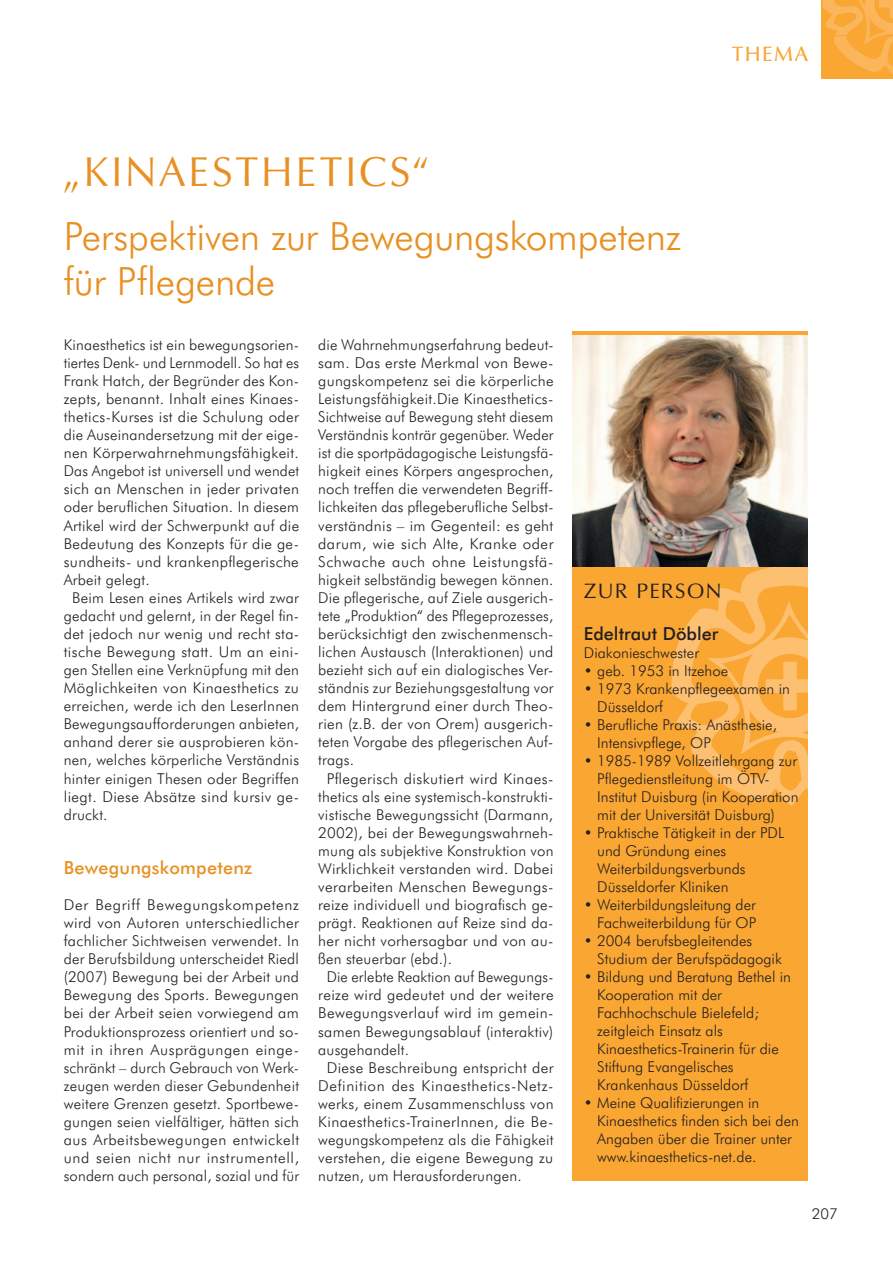
<style>
.page{position:relative;width:893px;height:1263px;background:#fff}
.page>*{position:absolute;margin:0;border:0;box-sizing:border-box;transform-origin:0 0}
.t1{font:42px "Zapf Humanist 601 BT";letter-spacing:.07em;color:#e89022}
.t2{font:300 39px/45px "Futura BT";letter-spacing:-.01em;color:#e89022}
.t3{font:21px "Zapf Humanist 601 BT";letter-spacing:.07em;color:#231f20}
.t4{font:600 21px "Zapf Humanist 601 BT";letter-spacing:.07em;color:#faa633}
.t5{font:500 18px "Futura BT";letter-spacing:.015em;color:#e89022}
.t6{font:500 18px "Futura BT";color:#231f20}
.t7{font:300 15px/18px "Futura BT";letter-spacing:.015em;color:#231f20}
.t8{font:300 15px "Futura BT";letter-spacing:.04em;color:#231f20}
.t9{font:300 15px "Futura BT";letter-spacing:.035em;color:#231f20}
</style>
<div class="page">
<div style="left:821px;top:0;width:72px;height:79px;background:#faa633"></div>
<svg style="left:822px;top:0;width:71px;height:74px"></svg>
<div style="left:573px;top:332px;width:235px;height:849px;background:#faa633"></div>
<svg style="left:671px;top:567px;width:137px;height:239px"></svg>
<img style="left:573px;top:335px;width:235px;height:232px">
<h3 class="t4" style="left:732px;top:40px;width:77px">THEMA</h3>
<h1 class="t1" style="left:63px;top:145px;width:368px">„KINAESTHETICS“</h1>
<h2 class="t2" style="left:64px;top:213px;width:619px">Perspektiven zur Bewegungskompetenz für Pflegende</h2>
<p class="t7" style="left:64px;top:335px;width:237px">Kinaesthetics ist ein bewegungsorien-</p>
<p class="t7" style="left:64px;top:353px;width:237px">tiertes Denk- und Lernmodell. So hat es</p>
<p class="t7" style="left:64px;top:371px;width:237px">Frank Hatch, der Begründer des Kon-</p>
<p class="t7" style="left:64px;top:389px;width:237px">zepts, benannt. Inhalt eines Kinaes-</p>
<p class="t7" style="left:64px;top:408px;width:237px">thetics-Kurses ist die Schulung oder</p>
<p class="t7" style="left:64px;top:426px;width:237px">die Auseinandersetzung mit der eige-</p>
<p class="t7" style="left:64px;top:444px;width:237px">nen Körperwahrnehmungsfähigkeit.</p>
<p class="t7" style="left:64px;top:462px;width:237px">Das Angebot ist universell und wendet</p>
<p class="t7" style="left:64px;top:480px;width:237px">sich an Menschen in jeder privaten</p>
<p class="t7" style="left:64px;top:498px;width:237px">oder beruflichen Situation. In diesem</p>
<p class="t7" style="left:64px;top:516px;width:237px">Artikel wird der Schwerpunkt auf die</p>
<p class="t7" style="left:64px;top:534px;width:237px">Bedeutung des Konzepts für die ge-</p>
<p class="t7" style="left:64px;top:552px;width:237px">sundheits- und krankenpflegerische</p>
<p class="t7" style="left:64px;top:570px;width:87px">Arbeit gelegt.</p>
<p class="t7" style="left:72px;top:588px;width:228px">Beim Lesen eines Artikels wird zwar</p>
<p class="t7" style="left:64px;top:606px;width:237px">gedacht und gelernt, in der Regel fin-</p>
<p class="t7" style="left:64px;top:624px;width:237px">det jedoch nur wenig und recht sta-</p>
<p class="t7" style="left:64px;top:642px;width:237px">tische Bewegung statt. Um an eini-</p>
<p class="t7" style="left:64px;top:661px;width:237px">gen Stellen eine Verknüpfung mit den</p>
<p class="t7" style="left:64px;top:679px;width:237px">Möglichkeiten von Kinaesthetics zu</p>
<p class="t7" style="left:64px;top:697px;width:237px">erreichen, werde ich den LeserInnen</p>
<p class="t7" style="left:64px;top:715px;width:237px">Bewegungsaufforderungen anbieten,</p>
<p class="t7" style="left:64px;top:733px;width:237px">anhand derer sie ausprobieren kön-</p>
<p class="t7" style="left:64px;top:751px;width:237px">nen, welches körperliche Verständnis</p>
<p class="t7" style="left:64px;top:769px;width:237px">hinter einigen Thesen oder Begriffen</p>
<p class="t7" style="left:64px;top:787px;width:237px">liegt. Diese Absätze sind kursiv ge-</p>
<p class="t7" style="left:64px;top:805px;width:45px">druckt.</p>
<p class="t7" style="left:318px;top:335px;width:237px">die Wahrnehmungserfahrung bedeut-</p>
<p class="t7" style="left:318px;top:353px;width:237px">sam. Das erste Merkmal von Bewe-</p>
<p class="t7" style="left:318px;top:371px;width:237px">gungskompetenz sei die körperliche</p>
<p class="t7" style="left:318px;top:389px;width:237px">Leistungsfähigkeit.Die Kinaesthetics-</p>
<p class="t7" style="left:318px;top:408px;width:237px">Sichtweise auf Bewegung steht diesem</p>
<p class="t7" style="left:318px;top:426px;width:237px">Verständnis konträr gegenüber. Weder</p>
<p class="t7" style="left:318px;top:444px;width:237px">ist die sportpädagogische Leistungsfä-</p>
<p class="t7" style="left:318px;top:462px;width:237px">higkeit eines Körpers angesprochen,</p>
<p class="t7" style="left:318px;top:480px;width:237px">noch treffen die verwendeten Begriff-</p>
<p class="t7" style="left:318px;top:498px;width:237px">lichkeiten das pflegeberufliche Selbst-</p>
<p class="t7" style="left:318px;top:516px;width:237px">verständnis – im Gegenteil: es geht</p>
<p class="t7" style="left:318px;top:534px;width:237px">darum, wie sich Alte, Kranke oder</p>
<p class="t9" style="left:318px;top:552px;width:237px">Schwache auch ohne Leistungsfä-</p>
<p class="t7" style="left:318px;top:570px;width:237px">higkeit selbständig bewegen können.</p>
<p class="t7" style="left:318px;top:588px;width:237px">Die pflegerische, auf Ziele ausgerich-</p>
<p class="t7" style="left:318px;top:606px;width:237px">tete „Produktion“ des Pflegeprozesses,</p>
<p class="t7" style="left:318px;top:624px;width:237px">berücksichtigt den zwischenmensch-</p>
<p class="t7" style="left:318px;top:642px;width:237px">lichen Austausch (Interaktionen) und</p>
<p class="t7" style="left:318px;top:661px;width:237px">bezieht sich auf ein dialogisches Ver-</p>
<p class="t7" style="left:318px;top:679px;width:237px">ständnis zur Beziehungsgestaltung vor</p>
<p class="t7" style="left:318px;top:697px;width:237px">dem Hintergrund einer durch Theo-</p>
<p class="t7" style="left:318px;top:715px;width:237px">rien (z.B. der von Orem) ausgerich-</p>
<p class="t7" style="left:318px;top:733px;width:237px">teten Vorgabe des pflegerischen Auf-</p>
<p class="t7" style="left:318px;top:751px;width:37px">trags.</p>
<p class="t7" style="left:327px;top:769px;width:228px">Pflegerisch diskutiert wird Kinaes-</p>
<p class="t7" style="left:318px;top:787px;width:237px">thetics als eine systemisch-konstrukti-</p>
<p class="t7" style="left:318px;top:805px;width:237px">vistische Bewegungssicht (Darmann,</p>
<p class="t7" style="left:318px;top:823px;width:237px">2002), bei der Bewegungswahrneh-</p>
<p class="t7" style="left:318px;top:841px;width:237px">mung als subjektive Konstruktion von</p>
<p class="t7" style="left:318px;top:859px;width:237px">Wirklichkeit verstanden wird. Dabei</p>
<p class="t7" style="left:318px;top:877px;width:237px">verarbeiten Menschen Bewegungs-</p>
<p class="t7" style="left:318px;top:895px;width:237px">reize individuell und biografisch ge-</p>
<p class="t7" style="left:318px;top:914px;width:237px">prägt. Reaktionen auf Reize sind da-</p>
<p class="t7" style="left:318px;top:932px;width:237px">her nicht vorhersagbar und von au-</p>
<p class="t7" style="left:318px;top:950px;width:135px">ßen steuerbar (ebd.).</p>
<p class="t7" style="left:327px;top:968px;width:228px">Die erlebte Reaktion auf Bewegungs-</p>
<p class="t7" style="left:318px;top:986px;width:237px">reize wird gedeutet und der weitere</p>
<p class="t7" style="left:318px;top:1004px;width:237px">Bewegungsverlauf wird im gemein-</p>
<p class="t7" style="left:318px;top:1022px;width:237px">samen Bewegungsablauf (interaktiv)</p>
<p class="t7" style="left:318px;top:1040px;width:92px">ausgehandelt.</p>
<p class="t7" style="left:327px;top:1058px;width:228px">Diese Beschreibung entspricht der</p>
<p class="t8" style="left:318px;top:1076px;width:237px">Definition des Kinaesthetics-Netz-</p>
<p class="t7" style="left:318px;top:1094px;width:237px">werks, einem Zusammenschluss von</p>
<p class="t7" style="left:318px;top:1112px;width:237px">Kinaesthetics-TrainerInnen, die Be-</p>
<p class="t7" style="left:318px;top:1130px;width:237px">wegungskompetenz als die Fähigkeit</p>
<p class="t7" style="left:318px;top:1148px;width:237px">verstehen, die eigene Bewegung zu</p>
<p class="t7" style="left:318px;top:1167px;width:205px">nutzen, um Herausforderungen.</p>
<h3 class="t3" style="left:584px;top:578px;width:139px">ZUR PERSON</h3>
<p class="t6" style="left:584px;top:623px;width:136px">Edeltraut Döbler</p>
<p class="t7" style="left:584px;top:644px;width:117px">Diakonieschwester</p>
<p class="t7" style="left:584px;top:662px;width:146px">• geb. 1953 in Itzehoe</p>
<p class="t7" style="left:597px;top:680px;width:194px;text-indent:-13px">• 1973 Krankenpflegeexamen in<br>Düsseldorf</p>
<p class="t7" style="left:597px;top:716px;width:181px;text-indent:-13px">• Berufliche Praxis: Anästhesie,<br>Intensivpflege, OP</p>
<p class="t7" style="left:597px;top:752px;width:203px;text-indent:-13px">• 1985-1989 Vollzeitlehrgang zur<br>Pflegedienstleitung im ÖTV-<br>Institut Duisburg (in Kooperation mit der Universität Duisburg)</p>
<p class="t7" style="left:597px;top:824px;width:189px;text-indent:-13px">• Praktische Tätigkeit in der PDL und Gründung eines<br>Weiterbildungsverbunds<br>Düsseldorfer Kliniken</p>
<p class="t7" style="left:584px;top:896px;width:174px;text-align:right">• Weiterbildungsleitung der<br>Fachweiterbildung für OP</p>
<p class="t7" style="left:597px;top:932px;width:186px;text-indent:-13px">• 2004 berufsbegleitendes<br>Studium der Berufspädagogik</p>
<p class="t7" style="left:597px;top:968px;width:195px;text-indent:-13px">• Bildung und Beratung Bethel in<br>Kooperation mit der<br>Fachhochschule Bielefeld; zeitgleich Einsatz als<br>Kinaesthetics-Trainerin für die<br>Stiftung Evangelisches<br>Krankenhaus Düsseldorf</p>
<p class="t7" style="left:597px;top:1094px;width:203px;text-indent:-13px">• Meine Qualifizierungen in<br>Kinaesthetics finden sich bei den<br>Angaben über die Trainer unter www.kinaesthetics-net.de.</p>
<p class="t5" style="left:64px;top:856px;width:190px">Bewegungskompetenz</p>
<p class="t7" style="left:64px;top:895px;width:237px;text-align:justify">Der Begriff Bewegungskompetenz wird von Autoren unterschiedlicher fachlicher Sichtweisen verwendet. In der Berufsbildung unterscheidet Riedl (2007) Bewegung bei der Arbeit und Bewegung des Sports. Bewegungen bei der Arbeit seien vorwiegend am Produktionsprozess orientiert und so&shy;mit in ihren Ausprägungen einge&shy;schränkt – durch Gebrauch von Werk&shy;zeugen werden dieser Gebundenheit weitere Grenzen gesetzt. Sportbewe&shy;gungen seien vielfältiger, hätten sich aus Arbeitsbewegungen entwickelt und seien nicht nur instrumentell, sondern auch personal, sozial und für</p>
<p class="t7" style="left:812px;top:1205px;width:27px">207</p>
</div>
